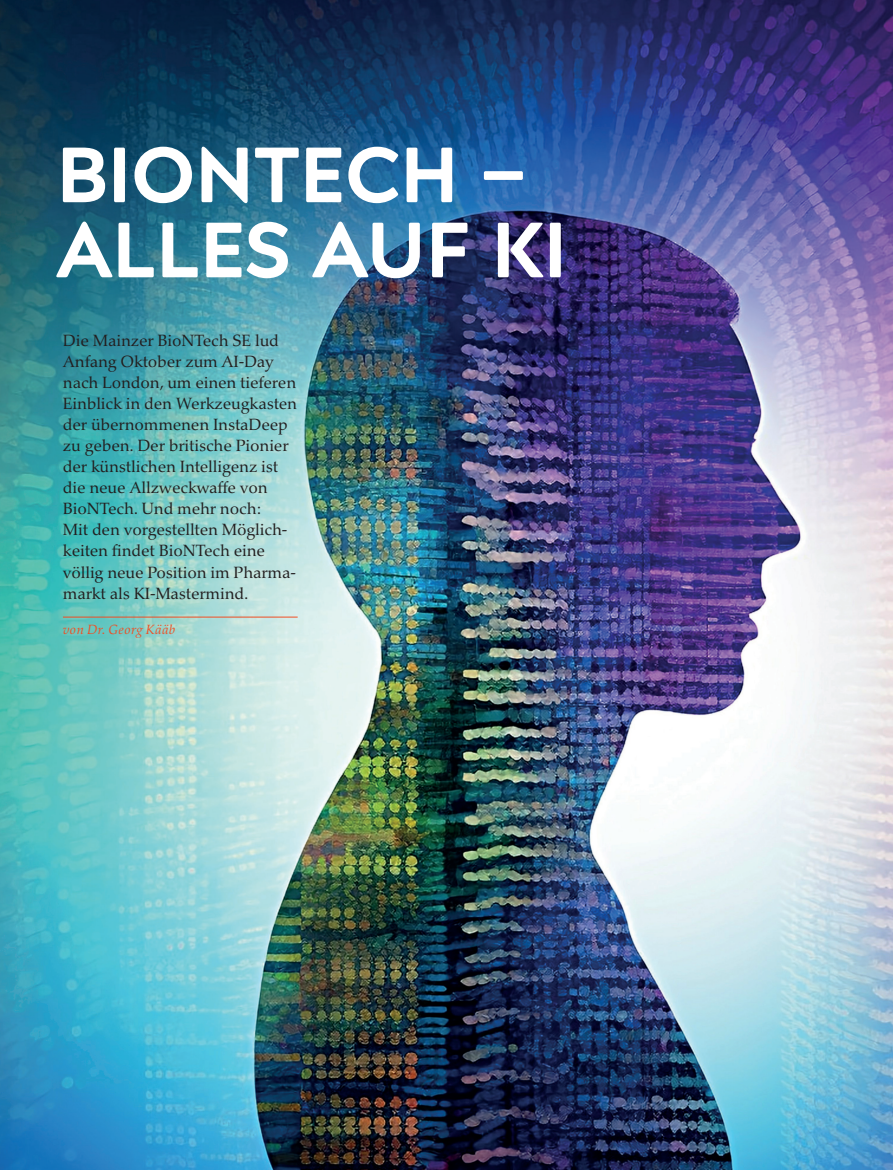
<style>
.page{position:relative;width:893px;height:1170px;background:#fff}
.page>*{position:absolute;margin:0;border:0;box-sizing:border-box;transform-origin:0 0}
.t1{font:600 78px/75px "Posterama 1927";color:#fff}
.t2{font:16.5px/21px "Palatino Nova Pro";letter-spacing:-.01em;color:#231f20}
.t3{font:italic 13.5px "Palatino Nova Pro";letter-spacing:.015em;color:#f04d22}
</style>
<div class="page">
<img style="left:0;top:0;width:893px;height:1169px">
<hr style="left:63px;top:616px;width:235px;height:1px;background:#f04d22">
<h1 class="t1" style="left:57px;top:135px;width:512px">BIONTECH –<br>ALLES AUF KI</h1>
<p class="t2" style="left:63px;top:330px;width:236px">Die Mainzer BioNTech SE lud<br>Anfang Oktober zum AI-Day nach London, um einen tieferen<br>Einblick in den Werkzeugkasten der übernommenen InstaDeep zu geben. Der britische Pionier der künstlichen Intelligenz ist die neue Allzweckwaffe von<br>BioNTech. Und mehr noch:<br>Mit den vorgestellten Möglich&shy;keiten findet BioNTech eine völlig neue Position im Pharma&shy;markt als KI-Mastermind.</p>
<p class="t3" style="left:63px;top:622px;width:114px">von Dr. Georg Kääb</p>
</div>
